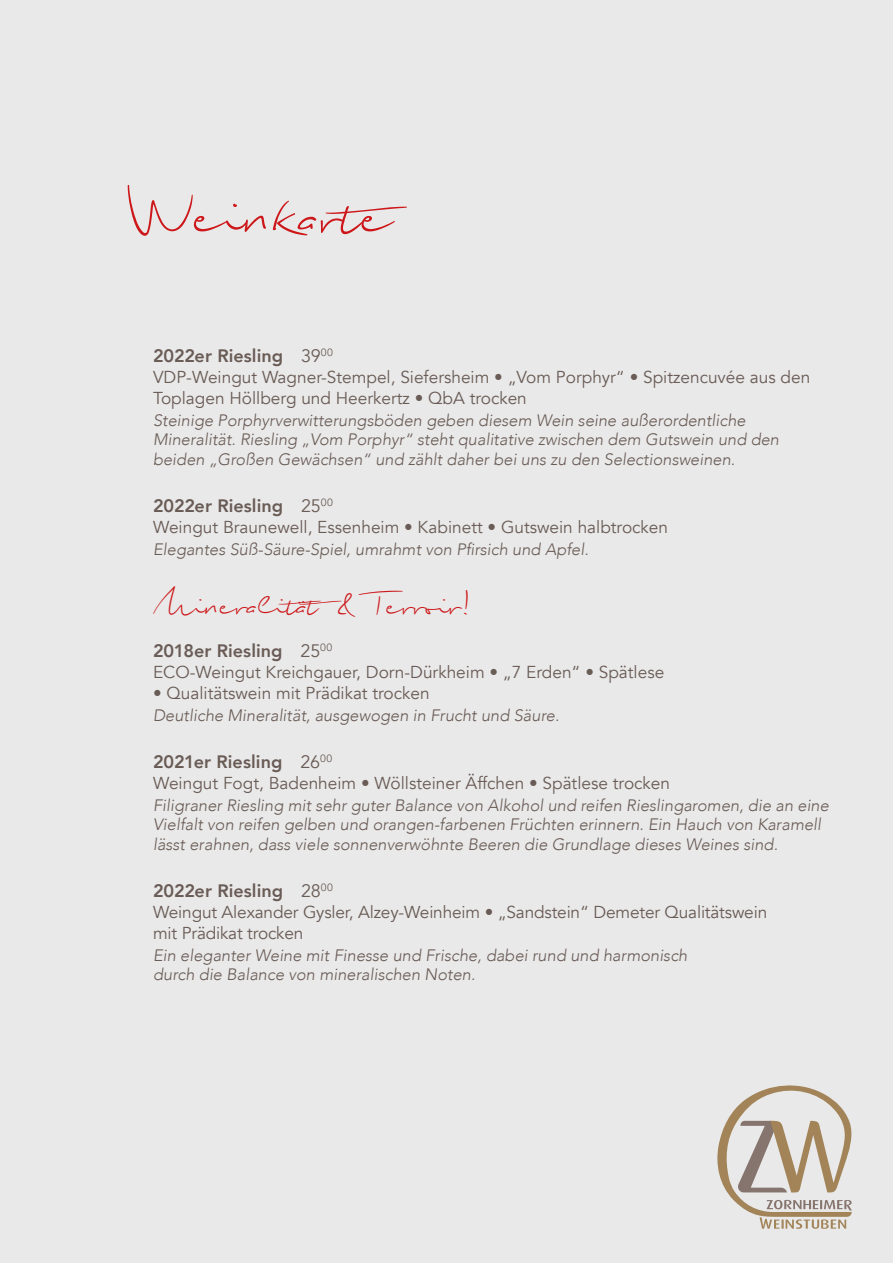
<style>
.page{position:relative;width:893px;height:1263px;background:#e9e9e9}
.page>*{position:absolute;margin:0;border:0;box-sizing:border-box;transform-origin:0 0}
.t1{font:75px "Biloxi Script";color:#cd171a}
.t2{font:39px "Biloxi Script";color:#cd171a}
.t3{font:800 18px "Avenir LT Com";color:#695b55}
.t4{font:17.25px/20.7px "Avenir LT Com";color:#695b55}
.t5{font:300 16.5px/19.8px "Avenir LT Com";color:#695b55}
.s1{font-weight:400}
</style>
<div class="page">
<svg style="left:717px;top:1085px;width:135px;height:144px"></svg>
<h1 class="t1" style="left:128px;top:167px;width:293px">Weinkarte</h1>
<p class="t3" style="left:153px;top:345px;width:181px">2022er Riesling <span class="s1">39</span><sup>00</sup></p>
<p class="t4" style="left:153px;top:367px;width:659px">VDP-Weingut Wagner-Stempel, Siefersheim • „Vom Porphyr“ • Spitzencuvée aus den<br>Toplagen Höllberg und Heerkertz • QbA trocken</p>
<p class="t5" style="left:153px;top:410px;width:630px">Steinige Porphyrverwitterungsböden geben diesem Wein seine außerordentliche<br>Mineralität. Riesling „Vom Porphyr“ steht qualitative zwischen dem Gutswein und den beiden „Großen Gewächsen“ und zählt daher bei uns zu den Selectionsweinen.</p>
<p class="t3" style="left:153px;top:495px;width:181px">2022er Riesling <span class="s1">25</span><sup>00</sup></p>
<p class="t4" style="left:153px;top:517px;width:516px">Weingut Braunewell, Essenheim • Kabinett • Gutswein halbtrocken</p>
<p class="t5" style="left:153px;top:539px;width:440px">Elegantes Süß-Säure-Spiel, umrahmt von Pfirsich und Apfel.</p>
<h2 class="t2" style="left:153px;top:580px;width:320px">Mineralität&amp; Terroir!</h2>
<p class="t3" style="left:153px;top:640px;width:181px">2018er Riesling <span class="s1">25</span><sup>00</sup></p>
<p class="t4" style="left:153px;top:662px;width:513px">ECO-Weingut Kreichgauer, Dorn-Dürkheim • „7 Erden“ • Spätlese</p>
<p class="t4" style="left:153px;top:683px;width:278px">• Qualitätswein mit Prädikat trocken</p>
<p class="t5" style="left:153px;top:705px;width:410px">Deutliche Mineralität, ausgewogen in Frucht und Säure.</p>
<p class="t3" style="left:153px;top:751px;width:181px">2021er Riesling <span class="s1">26</span><sup>00</sup></p>
<p class="t4" style="left:153px;top:773px;width:518px">Weingut Fogt, Badenheim • Wöllsteiner Äffchen • Spätlese trocken</p>
<p class="t5" style="left:153px;top:795px;width:680px">Filigraner Riesling mit sehr guter Balance von Alkohol und reifen Rieslingaromen, die an eine<br>Vielfalt von reifen gelben und orangen-farbenen Früchten erinnern. Ein Hauch von Karamell lässt erahnen, dass viele sonnenverwöhnte Beeren die Grundlage dieses Weines sind.</p>
<p class="t3" style="left:153px;top:880px;width:182px">2022er Riesling <span class="s1">28</span><sup>00</sup></p>
<p class="t4" style="left:153px;top:902px;width:616px">Weingut Alexander Gysler, Alzey-Weinheim • „Sandstein“ Demeter Qualitätswein mit Prädikat trocken</p>
<p class="t5" style="left:153px;top:945px;width:538px">Ein eleganter Weine mit Finesse und Frische, dabei rund und harmonisch durch die Balance von mineralischen Noten.</p>
</div>
